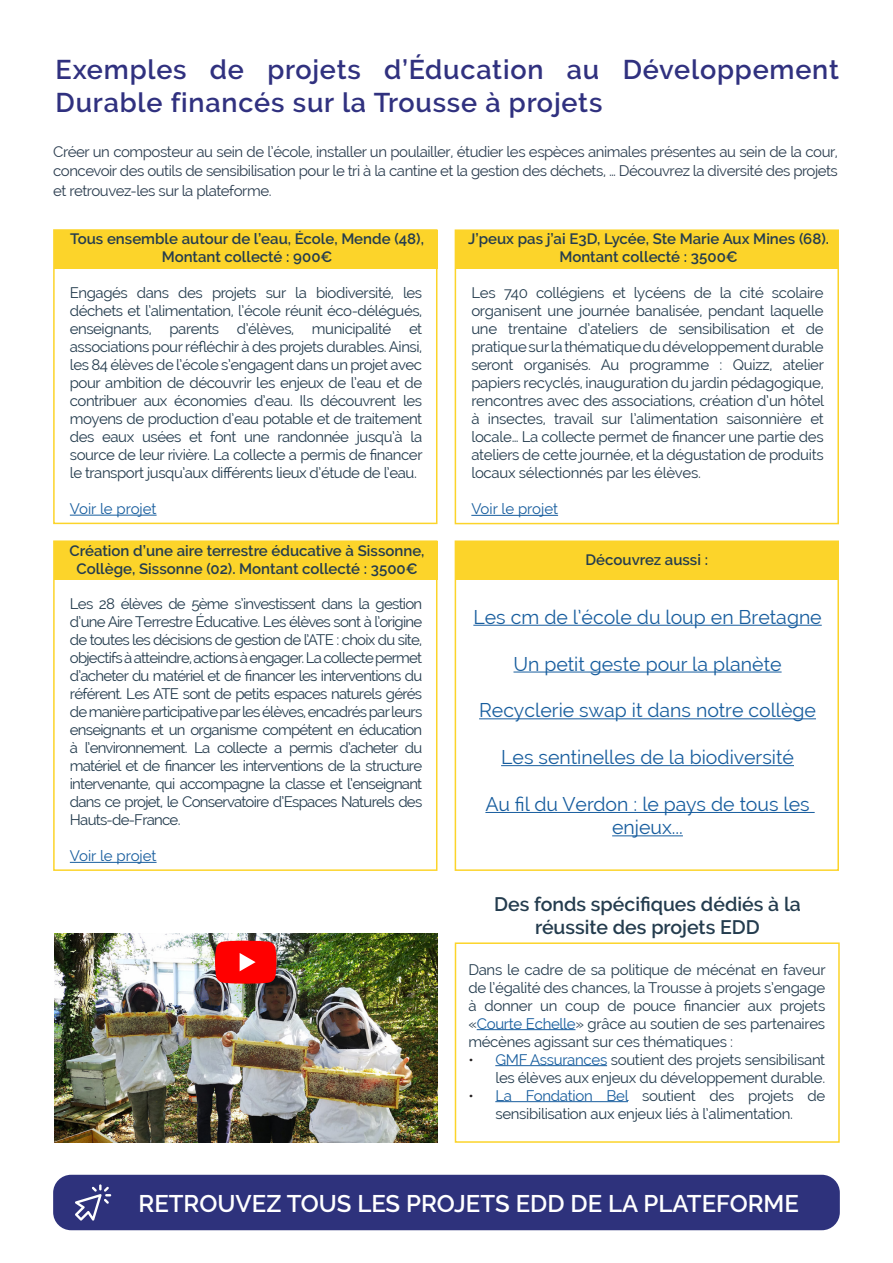
<style>
.page{position:relative;width:893px;height:1263px;background:#fff}
.page>*{position:absolute;margin:0;border:0;box-sizing:border-box;transform-origin:0 0}
.t1{font:600 27px/32.4px "Raleway";letter-spacing:.03em;color:#30317f}
.t2{font:600 24px "Raleway";color:#fff}
.t3{font:19.5px/23.4px "Raleway";color:#175d9e;text-align:center}
.t4{font:600 19.5px/23.4px "Raleway";color:#243c4e;text-align:center}
.t5{font:15px/18px "Raleway";letter-spacing:-.02em;color:#243c4e;text-align:justify}
.t6{font:15px/19.5px "Raleway";letter-spacing:-.03em;color:#2c3e50;text-align:justify}
.t7{font:600 15px/18px "Raleway";color:#243c4e;text-align:center}
.t8{font:15px "Raleway";color:#175d9e}
.s1{color:#175d9e}
.s2{color:#231f20}
</style>
<div class="page">
<div style="left:455px;top:540px;width:384px;height:331px;border:2px solid #fcd42a"></div>
<div style="left:455px;top:942px;width:385px;height:201px;border:2px solid #fcd42a"></div>
<div style="left:54px;top:230px;width:383px;height:39px;background:#fcd42a"></div>
<div style="left:53px;top:229px;width:384px;height:295px;border:2px solid #fcd42a"></div>
<hr style="left:70px;top:515px;width:87px;height:1px;background:#175d9e">
<div style="left:455px;top:230px;width:384px;height:39px;background:#fcd42a"></div>
<div style="left:455px;top:229px;width:384px;height:295px;border:2px solid #fcd42a"></div>
<hr style="left:471px;top:515px;width:87px;height:1px;background:#175d9e">
<div style="left:54px;top:541px;width:383px;height:39px;background:#fcd42a"></div>
<div style="left:53px;top:540px;width:384px;height:331px;border:2px solid #fcd42a"></div>
<hr style="left:70px;top:862px;width:87px;height:1px;background:#175d9e">
<div style="left:455px;top:541px;width:384px;height:39px;background:#fcd42a"></div>
<hr style="left:473px;top:625px;width:349px;height:1px;background:#175d9e">
<hr style="left:513px;top:671px;width:269px;height:1px;background:#175d9e">
<hr style="left:479px;top:718px;width:337px;height:1px;background:#175d9e">
<hr style="left:501px;top:765px;width:293px;height:1px;background:#175d9e">
<hr style="left:485px;top:812px;width:330px;height:1px;background:#175d9e">
<hr style="left:612px;top:835px;width:71px;height:1px;background:#175d9e">
<hr style="left:477px;top:1029px;width:98px;height:1px;background:#175d9e">
<hr style="left:495px;top:1065px;width:112px;height:1px;background:#175d9e">
<hr style="left:495px;top:1101px;width:133px;height:1px;background:#175d9e">
<img style="left:55px;top:933px;width:382px;height:210px">
<svg style="left:215px;top:941px;width:61px;height:43px;background:#f71515"></svg>
<div style="left:53px;top:1175px;width:787px;height:55px;background:#2e327c;border-radius:18px"></div>
<svg style="left:75px;top:1184px;width:36px;height:36px"></svg>
<p class="t1" style="left:56px;top:54px;width:785px">Exemples de projets d’Éducation au Développement<br>Durable financés sur la Trousse à projets</p>
<p class="t6" style="left:53px;top:141px;width:786px">Créer un composteur au sein de l’école, installer un poulailler, étudier les espèces animales présentes au sein de la cour, concevoir des outils de sensibilisation pour le tri à la cantine et la gestion des déchets, … Découvrez la diversité des projets et retrouvez-les sur la plateforme.</p>
<p class="t7" style="left:70px;top:230px;width:355px">Tous ensemble autour de l’eau, École, Mende (48),</p>
<p class="t7" style="left:162px;top:248px;width:172px">Montant collecté : 900€</p>
<p class="t5" style="left:70px;top:284px;width:354px">Engagés dans des projets sur la biodiversité, les déchets et l’alimentation, l’école réunit éco-délégués, enseignants, parents d’élèves, municipalité et associations pour réfléchir à des projets durables. Ainsi, les 84 élèves de l’école s’engagent dans un projet avec pour ambition de découvrir les enjeux de l’eau et de contribuer aux économies d’eau. Ils découvrent les moyens de production d’eau potable et de traitement des eaux usées et font une randonnée jusqu’à la source de leur rivière. La collecte a permis de financer le transport jusqu’aux différents lieux d’étude de l’eau.</p>
<p class="t8" style="left:70px;top:500px;width:88px">Voir le projet</p>
<p class="t7" style="left:70px;top:541px;width:356px">Création d’une aire terrestre éducative à Sissonne,<br>Collège, Sissonne (02). Montant collecté : 3500€</p>
<p class="t5" style="left:70px;top:595px;width:354px">Les 28 élèves de 5ème s’investissent dans la gestion d’une Aire Terrestre Éducative. Les élèves sont à l’origine de toutes les décisions de gestion de l’ATE : choix du site, objectifs à atteindre, actions à engager. La collecte permet d’acheter du matériel et de financer les interventions du référent. Les ATE sont de petits espaces naturels gérés de manière participative par les élèves, encadrés par leurs enseignants et un organisme compétent en éducation à l’environnement. La collecte a permis d’acheter du matériel et de financer les interventions de la structure intervenante, qui accompagne la classe et l’enseignant dans ce projet, le Conservatoire d’Espaces Naturels des Hauts-de-France.</p>
<p class="t8" style="left:70px;top:847px;width:88px">Voir le projet</p>
<p class="t7" style="left:468px;top:230px;width:362px">J’peux pas j’ai E3D, Lycée, Ste Marie Aux Mines (68).<br>Montant collecté : 3500€</p>
<p class="t5" style="left:471px;top:284px;width:354px">Les 740 collégiens et lycéens de la cité scolaire organisent une journée banalisée, pendant laquelle une trentaine d’ateliers de sensibilisation et de pratique sur la thématique du développement durable seront organisés. Au programme : Quizz, atelier papiers recyclés, inauguration du jardin pédagogique, rencontres avec des associations, création d’un hôtel à insectes, travail sur l’alimentation saisonnière et locale… La collecte permet de financer une partie des ateliers de cette journée, et la dégustation de produits locaux sélectionnés par les élèves.</p>
<p class="t8" style="left:471px;top:500px;width:88px">Voir le projet</p>
<p class="t7" style="left:585px;top:551px;width:124px">Découvrez aussi :</p>
<p class="t3" style="left:473px;top:605px;width:350px">Les cm de l’école du loup en Bretagne</p>
<p class="t3" style="left:513px;top:652px;width:270px">Un petit geste pour la planète</p>
<p class="t3" style="left:479px;top:699px;width:338px">Recyclerie swap it dans notre collège</p>
<p class="t3" style="left:501px;top:745px;width:294px">Les sentinelles de la biodiversité</p>
<p class="t3" style="left:485px;top:792px;width:326px">Au fil du Verdon : le pays de tous les enjeux...</p>
<p class="t4" style="left:494px;top:892px;width:308px">Des fonds spécifiques dédiés à la réussite des projets EDD</p>
<p class="t5" style="left:468px;top:960px;width:359px">Dans le cadre de sa politique de mécénat en faveur de l’égalité des chances, la Trousse à projets s’engage à donner un coup de pouce financier aux projets «<span class="s1">Courte Echelle</span>» grâce au soutien de ses partenaires mécènes agissant sur ces thématiques :</p>
<p class="t5" style="left:468px;top:1050px;width:358px;text-align:right"><span class="s2">•</span> <span class="s1">GMF Assurances</span> soutient des projets sensibilisant les élèves aux enjeux du développement durable.</p>
<p class="t5" style="left:468px;top:1086px;width:358px;text-align:center"><span class="s2">•</span> <span class="s1">La Fondation Bel</span> soutient des projets de sensibilisation aux enjeux liés à l’alimentation.</p>
<p class="t2" style="left:139px;top:1190px;width:662px">RETROUVEZ TOUS LES PROJETS EDD DE LA PLATEFORME</p>
</div>
